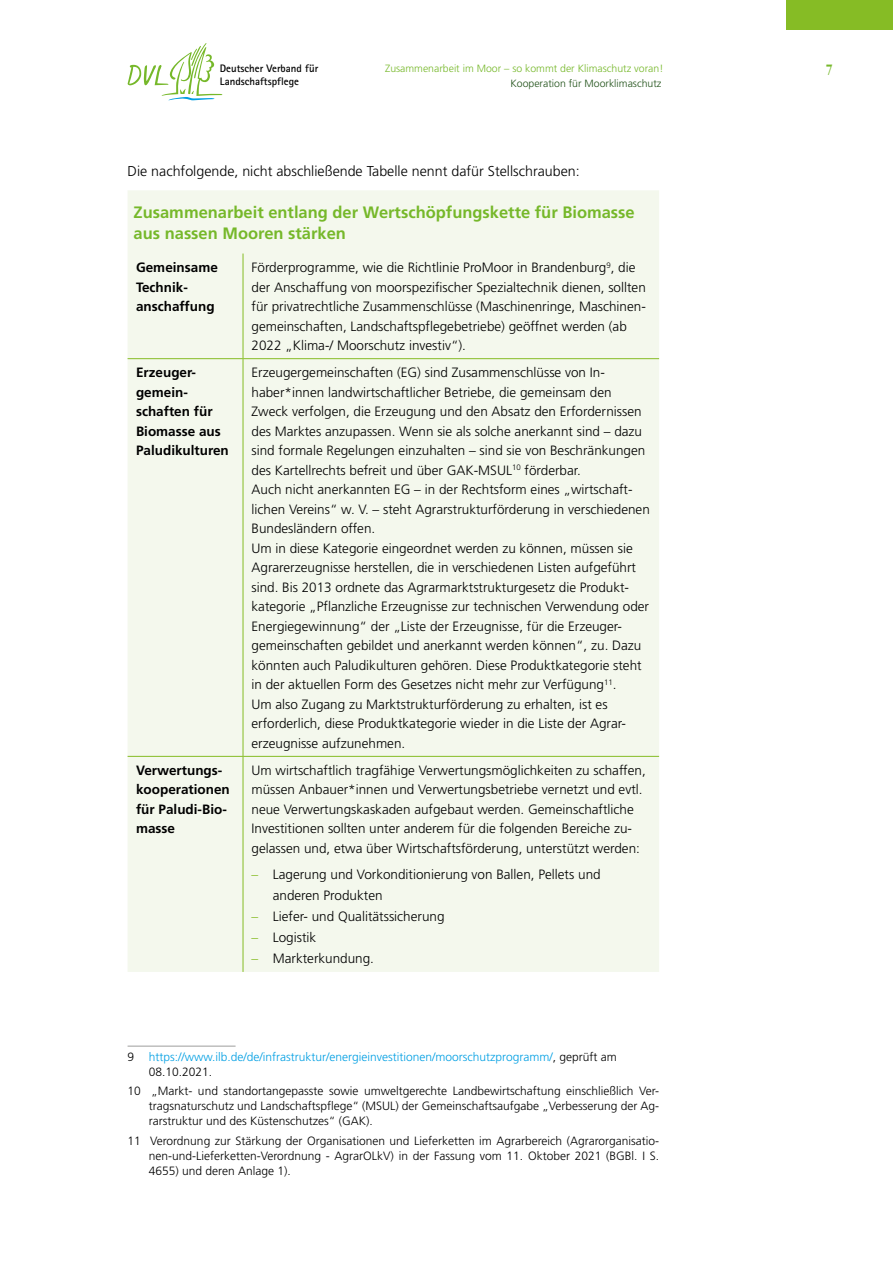
<style>
.page{position:relative;width:893px;height:1263px;background:#fff}
.page>*{position:absolute;margin:0;border:0;box-sizing:border-box;transform-origin:0 0}
.th__Tabelle_Head{font:700 16.5px/21px "Frutiger LT Std";color:#76b82a}
.t1{font:700 condensed 15px "ITC Garamond Std";color:#76b82a}
.LT_1-Sp{font:300 14.25px "Frutiger LT Std";color:#000}
.Tabelle{font:300 13.5px/19.5px "Frutiger LT Std";color:#000}
.td{font:700 13.5px/19.5px "Frutiger LT Std";color:#000}
.Fußnote{font:300 12px/15px "Frutiger LT Std";color:#000;text-align:justify}
.Fußnote-2{font:300 12px/15px "Frutiger LT Std";color:#009fe3}
.t2{font:700 10.8px "Rotis Sans Serif";color:#000}
.t3{font:300 10.5px "Frutiger LT Std";color:#76b82a}
.t4{font:300 10.5px "Frutiger LT Std";color:#205118}
.s1{color:#86bc25}
.s2{color:#000}
</style>
<div class="page">
<div style="left:787px;top:0;width:106px;height:30px;background:#86bc25"></div>
<svg style="left:128px;top:43px;width:95px;height:58px"></svg>
<div style="left:128px;top:190px;width:531px;height:782px;background:#f4f8ed"></div>
<hr style="left:243px;top:253px;width:1px;height:105px;background:#86bc25">
<hr style="left:128px;top:358px;width:115px;height:1px;background:#86bc25">
<hr style="left:243px;top:358px;width:416px;height:1px;background:#86bc25">
<hr style="left:243px;top:359px;width:1px;height:397px;background:#86bc25">
<hr style="left:128px;top:756px;width:115px;height:1px;background:#86bc25">
<hr style="left:243px;top:756px;width:416px;height:1px;background:#86bc25">
<hr style="left:243px;top:757px;width:1px;height:215px;background:#86bc25">
<hr style="left:128px;top:1046px;width:108px;height:1px;background:#9d9d9c">
<p class="t3" style="left:385px;top:62px;width:280px">Zusammenarbeit im Moor – so kommt der Klimaschutz voran!</p>
<p class="t2" style="left:220px;top:62px;width:100px">Deutscher Verband für</p>
<p class="t1" style="left:826px;top:61px;width:8px">7</p>
<p class="t2" style="left:220px;top:75px;width:81px">Landschaftspflege</p>
<p class="t4" style="left:510px;top:77px;width:153px">Kooperation für Moorklimaschutz</p>
<p class="LT_1-Sp" style="left:128px;top:163px;width:454px">Die nachfolgende, nicht abschließende Tabelle nennt dafür Stellschrauben:</p>
<p class="th__Tabelle_Head" style="left:134px;top:202px;width:503px">Zusammenarbeit entlang der Wertschöpfungskette für Biomasse aus nassen Mooren stärken</p>
<p class="td" style="left:136px;top:258px;width:83px">Gemeinsame<br>Technik&shy;anschaffung</p>
<p class="Tabelle" style="left:252px;top:258px;width:396px">Förderprogramme, wie die Richtlinie ProMoor in Brandenburg<sup>9</sup>, die der Anschaffung von moorspezifischer Spezialtechnik dienen, sollten für privatrechtliche Zusammenschlüsse (Maschinenringe, Maschinen&shy;gemeinschaften, Landschaftspflegebetriebe) geöffnet werden (ab 2022 „Klima-/ Moorschutz investiv“).</p>
<p class="td" style="left:136px;top:363px;width:94px">Erzeuger&shy;gemein&shy;schaften für<br>Biomasse aus<br>Paludikulturen</p>
<p class="Tabelle" style="left:252px;top:363px;width:400px">Erzeugergemeinschaften (EG) sind Zusammenschlüsse von In&shy;haber*innen landwirtschaftlicher Betriebe, die gemeinsam den Zweck verfolgen, die Erzeugung und den Absatz den Erfordernissen des Marktes anzupassen. Wenn sie als solche anerkannt sind – dazu sind formale Regelungen einzuhalten – sind sie von Beschränkungen des Kartellrechts befreit und über GAK-MSUL<sup>10</sup> förderbar.<br>Auch nicht anerkannten EG – in der Rechtsform eines „wirtschaft&shy;lichen Vereins“ w. V. – steht Agrarstrukturförderung in verschiedenen Bundesländern offen.</p>
<p class="Tabelle" style="left:252px;top:539px;width:399px">Um in diese Kategorie eingeordnet werden zu können, müssen sie Agrarerzeugnisse herstellen, die in verschiedenen Listen aufgeführt sind. Bis 2013 ordnete das Agrarmarktstrukturgesetz die Produkt&shy;kategorie „Pflanzliche Erzeugnisse zur technischen Verwendung oder Energiegewinnung“ der „Liste der Erzeugnisse, für die Erzeuger&shy;gemeinschaften gebildet und anerkannt werden können“, zu. Dazu könnten auch Paludikulturen gehören. Diese Produktkategorie steht in der aktuellen Form des Gesetzes nicht mehr zur Verfügung<sup>11</sup>.</p>
<p class="Tabelle" style="left:252px;top:695px;width:376px">Um also Zugang zu Marktstrukturförderung zu erhalten, ist es erforderlich, diese Produktkategorie wieder in die Liste der Agrar&shy;erzeugnisse aufzunehmen.</p>
<p class="td" style="left:136px;top:761px;width:95px">Verwertungs&shy;kooperationen für Paludi-Bio&shy;masse</p>
<p class="Tabelle" style="left:252px;top:761px;width:396px">Um wirtschaftlich tragfähige Verwertungsmöglichkeiten zu schaffen, müssen Anbauer*innen und Verwertungsbetriebe vernetzt und evtl. neue Verwertungskaskaden aufgebaut werden. Gemeinschaftliche Investitionen sollten unter anderem für die folgenden Bereiche zu&shy;gelassen und, etwa über Wirtschaftsförderung, unterstützt werden:</p>
<p class="Tabelle" style="left:273px;top:864px;width:329px;line-height:21px;text-indent:-21px"><span class="s1">–</span> Lagerung und Vorkonditionierung von Ballen, Pellets und anderen Produkten</p>
<p class="Tabelle" style="left:252px;top:907px;width:195px"><span class="s1">–</span> Liefer- und Qualitätssicherung</p>
<p class="Tabelle" style="left:252px;top:928px;width:66px"><span class="s1">–</span> Logistik</p>
<p class="Tabelle" style="left:252px;top:949px;width:124px"><span class="s1">–</span> Markterkundung.</p>
<p class="Fußnote-2" style="left:149px;top:1050px;width:469px;text-indent:-21px"><span class="s2">9</span> https://www.ilb.de/de/infrastruktur/energieinvestitionen/moorschutzprogramm/<span class="s2">, geprüft am<br>08.10.2021.</span></p>
<p class="Fußnote" style="left:149px;top:1084px;width:512px;text-indent:-21px">10 „Markt- und standortangepasste sowie umweltgerechte Landbewirtschaftung einschließlich Ver&shy;tragsnaturschutz und Landschaftspflege“ (MSUL) der Gemeinschaftsaufgabe „Verbesserung der Ag&shy;rarstruktur und des Küstenschutzes“ (GAK).</p>
<p class="Fußnote" style="left:149px;top:1133px;width:512px;text-indent:-21px">11 Verordnung zur Stärkung der Organisationen und Lieferketten im Agrarbereich (Agrarorganisatio&shy;nen-und-Lieferketten-Verordnung - AgrarOLkV) in der Fassung vom 11. Oktober 2021 (BGBl. I S.<br>4655) und deren Anlage 1).</p>
</div>
